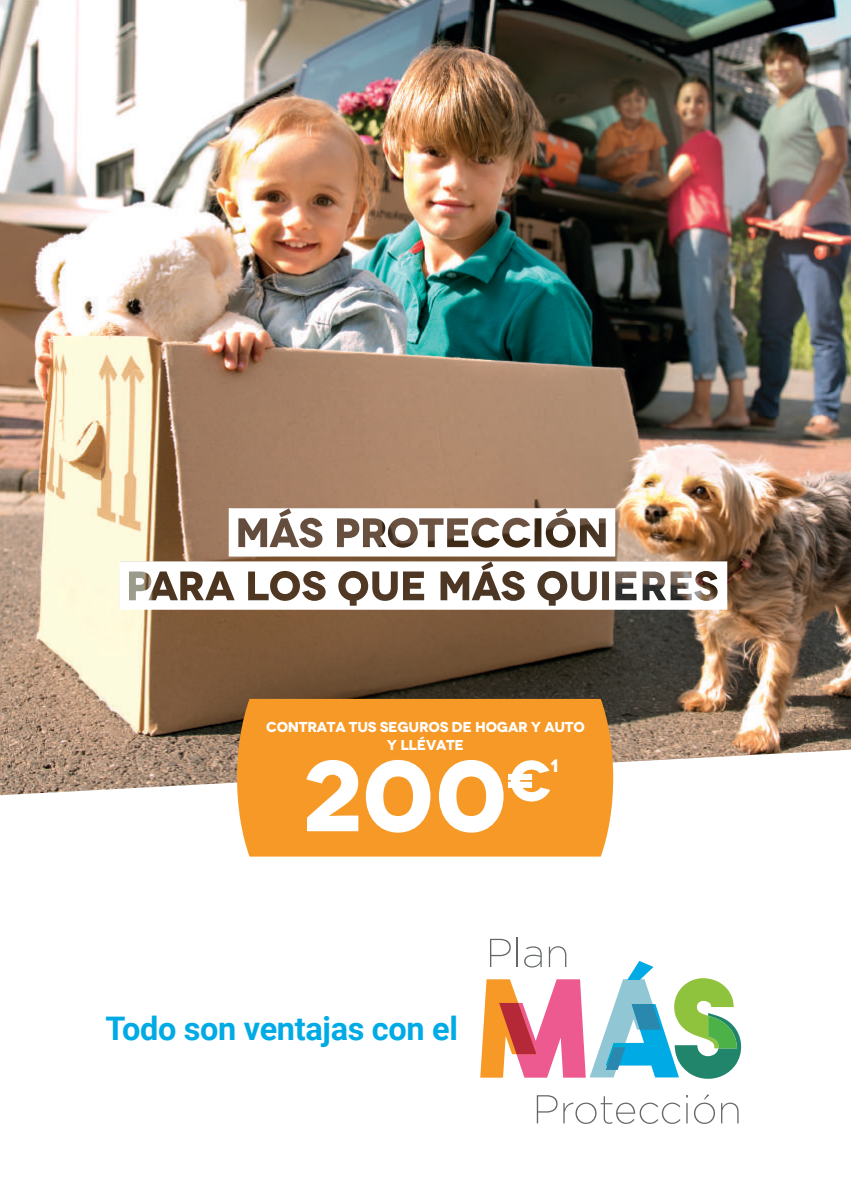
<style>
.page{position:relative;width:851px;height:1191px;background:#fff}
.page>*{position:absolute;margin:0;border:0;box-sizing:border-box;transform-origin:0 0}
.t1{font:700 99.8px "Novecentowide";color:#fff}
.t2{font:700 32.4px "Roboto";letter-spacing:-.01em;color:#00abe5}
.t3{font:700 18px "Novecentowide";color:#fff}
.t4{font:700 14.4px "Novecentowide";letter-spacing:-.02em;color:#fff}
.t5{font:700 14.2px "Novecentowide";letter-spacing:-.02em;color:#fff}
</style>
<div class="page">
<img style="left:0;top:0;width:850px;height:795px">
<svg style="left:119px;top:508px;width:608px;height:102px"></svg>
<div style="left:237px;top:699px;width:376px;height:157px;background:#f79927"></div>
<svg style="left:508px;top:760px;width:42px;height:41px"></svg>
<hr style="left:516px;top:937px;width:2px;height:30px;background:#636767">
<svg style="left:480px;top:938px;width:261px;height:140px"></svg>
<svg style="left:536px;top:1095px;width:21px;height:28px"></svg>
<svg style="left:563px;top:1096px;width:117px;height:28px"></svg>
<svg style="left:686px;top:1103px;width:1px;height:20px"></svg>
<svg style="left:694px;top:1094px;width:21px;height:30px"></svg>
<svg style="left:721px;top:1102px;width:17px;height:21px"></svg>
<p class="t4" style="left:266px;top:718px;width:320px">CONTRATA TUS SEGUROS DE HOGAR Y AUTO</p>
<p class="t5" style="left:387px;top:735px;width:78px">Y LLÉVATE</p>
<h1 class="t1" style="left:301px;top:733px;width:207px">200</h1>
<p class="t3" style="left:550px;top:754px;width:10px">1</p>
<h2 class="t2" style="left:106px;top:1006px;width:354px">Todo son ventajas con el</h2>
</div>
